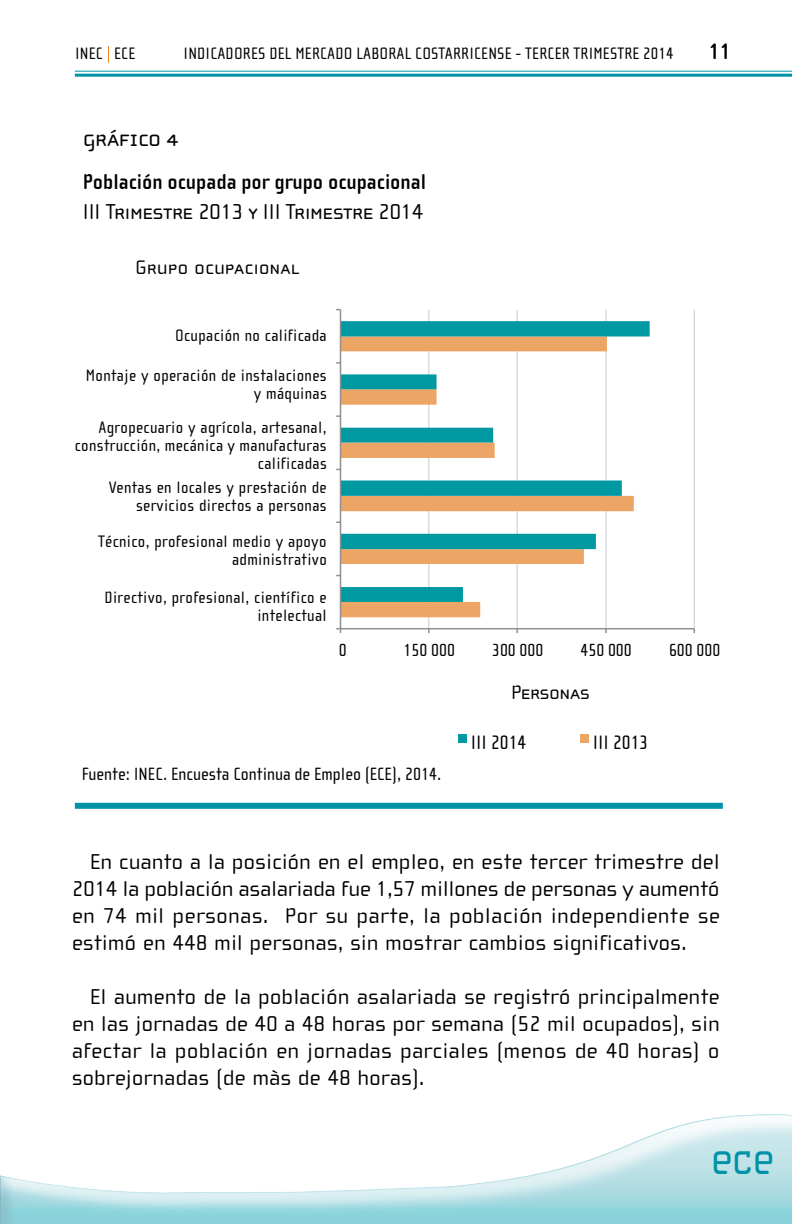
<style>
.page{position:relative;width:792px;height:1224px;background:#fff}
.page>*{position:absolute;margin:0;border:0;box-sizing:border-box;transform-origin:0 0}
.t1{font:47.8px "Cholla Slab";color:#0092a7;scale:.9 1}
.t2{font:24px "Cholla Unicase";color:#000}
.t3{font:700 23px "Cholla Sans";color:#000}
.t4{font:22px/27px "Cholla Wide";letter-spacing:.025em;color:#000;text-align:justify}
.t5{font:700 22px "Cholla Sans";color:#000}
.t6{font:22px "Cholla Wide Small Caps";color:#000}
.t7{font:20px "Cholla Wide Small Caps";letter-spacing:.025em;color:#000}
.t8{font:20px "Cholla Sans";color:#000}
.t9{font:20px "Cholla Wide Small Caps";color:#000}
.t10{font:18.2px "Cholla Sans";color:#000}
.t11{font:18px "Cholla Sans";color:#000}
.t12{font:17px/18px "Cholla Sans";letter-spacing:.02em;color:#000;text-align:right}
.s1{color:#fff}
</style>
<div class="page">
<div style="left:0;top:1067px;width:792px;height:157px;background:#0092a7;opacity:.75"></div>
<hr style="left:75px;top:71px;width:717px;height:1px;background:#0092a7">
<hr style="left:75px;top:74px;width:717px;height:3px;background:#0092a7">
<hr style="left:429px;top:310px;width:1px;height:319px;background:#cacaca">
<hr style="left:517px;top:310px;width:1px;height:319px;background:#cacaca">
<hr style="left:606px;top:310px;width:1px;height:319px;background:#cacaca">
<hr style="left:694px;top:310px;width:1px;height:319px;background:#cacaca">
<svg style="left:341px;top:602px;width:266px;height:15px;fill:#eca564"></svg>
<svg style="left:341px;top:321px;width:309px;height:281px"></svg>
<hr style="left:341px;top:628px;width:353px;height:1px;background:#919191">
<hr style="left:340px;top:310px;width:1px;height:319px;background:#919191">
<svg style="left:336px;top:628px;width:5px;height:5px"></svg>
<div style="left:458px;top:734px;width:9px;height:9px;background:#0098a1"></div>
<div style="left:580px;top:734px;width:9px;height:9px;background:#eca564"></div>
<div style="left:75px;top:803px;width:648px;height:6px;background:#0092a7"></div>
<p class="t12" style="left:75px;top:44px;width:62px">INEC <span class="s1">|</span> ECE</p>
<p class="t12" style="left:184px;top:44px;width:492px">INDICADORES DEL MERCADO LABORAL COSTARRICENSE - TERCER TRIMESTRE 2014</p>
<p class="t3" style="left:709px;top:39px;width:24px">11</p>
<p class="t2" style="left:83px;top:128px;width:97px">GRÁFICO 4</p>
<p class="t5" style="left:83px;top:170px;width:345px">Población ocupada por grupo ocupacional</p>
<p class="t6" style="left:83px;top:200px;width:342px">III Trimestre 2013 y III Trimestre 2014</p>
<p class="t7" style="left:136px;top:257px;width:165px">Grupo ocupacional</p>
<p class="t12" style="left:175px;top:327px;width:153px">Ocupación no calificada</p>
<p class="t12" style="left:86px;top:367px;width:242px">Montaje y operación de instalaciones y máquinas</p>
<p class="t12" style="left:75px;top:419px;width:253px">Agropecuario y agrícola, artesanal, construcción, mecánica y manufacturas calificadas</p>
<p class="t12" style="left:109px;top:479px;width:219px">Ventas en locales y prestación de servicios directos a personas</p>
<p class="t12" style="left:98px;top:533px;width:230px">Técnico, profesional medio y apoyo administrativo</p>
<p class="t12" style="left:105px;top:589px;width:224px">Directivo, profesional, científico e intelectual</p>
<p class="t11" style="left:339px;top:640px;width:9px">0</p>
<p class="t11" style="left:404px;top:640px;width:53px">150 000</p>
<p class="t11" style="left:492px;top:640px;width:53px">300 000</p>
<p class="t11" style="left:581px;top:640px;width:53px">450 000</p>
<p class="t11" style="left:669px;top:640px;width:53px">600 000</p>
<p class="t9" style="left:511px;top:681px;width:80px">Personas</p>
<p class="t8" style="left:471px;top:731px;width:57px">III 2014</p>
<p class="t8" style="left:593px;top:731px;width:57px">III 2013</p>
<p class="t10" style="left:82px;top:764px;width:361px">Fuente: INEC. Encuesta Continua de Empleo (ECE), 2014.</p>
<p class="t4" style="left:72px;top:849px;width:649px;text-indent:18px">En cuanto a la posición en el empleo, en este tercer trimestre del 2014 la población asalariada fue 1,57 millones de personas y aumentó en 74 mil personas. Por su parte, la población independiente se estimó en 448 mil personas, sin mostrar cambios significativos.</p>
<p class="t4" style="left:72px;top:984px;width:649px;text-indent:18px">El aumento de la población asalariada se registró principalmente en las jornadas de 40 a 48 horas por semana (52 mil ocupados), sin afectar la población en jornadas parciales (menos de 40 horas) o sobrejornadas (de màs de 48 horas).</p>
<h1 class="t1" style="left:711px;top:1132px;width:71px">ece</h1>
</div>
